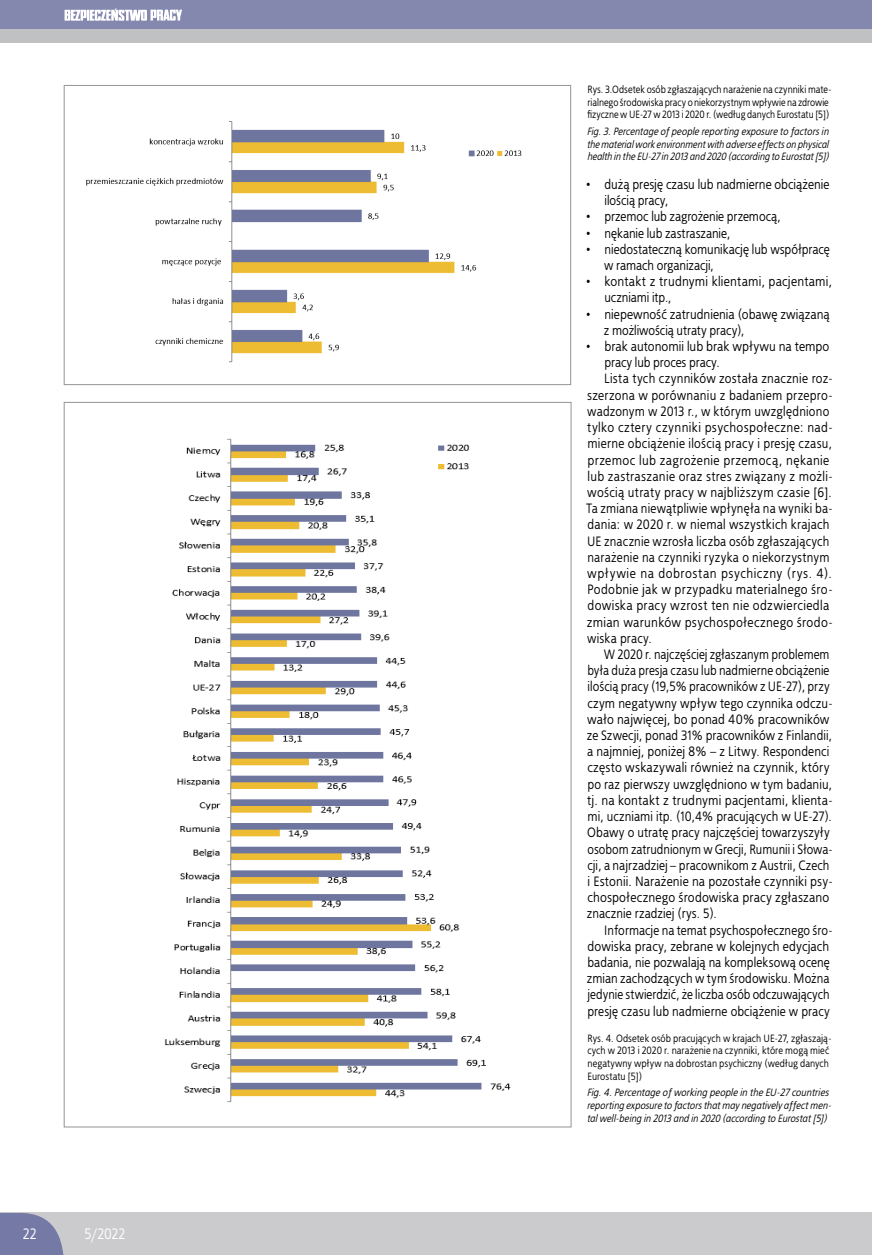
<style>
.page{position:relative;width:872px;height:1255px;background:#fff}
.page>*{position:absolute;margin:0;border:0;box-sizing:border-box;transform-origin:0 0}
.t1{font:15px "Bureau TTEFN";letter-spacing:.005em;color:#fff}
.t2{font:13.5px/16.2px "Bureau TTEFN";letter-spacing:.02em;color:#000}
.t3{font:13.5px "Bureau TTEFN";letter-spacing:.05em;color:#000}
.t4{font:10.5px/12.6px "Bureau TTEFN";letter-spacing:.01em;color:#000}
.t5{font:italic 10.5px/12.6px "Bureau TTEFN";letter-spacing:.01em;color:#000;text-align:justify}
</style>
<div class="page">
<div style="left:0;top:1211px;width:872px;height:43px;background:#cbcbcd"></div>
<div style="left:0;top:0;width:872px;height:43px;background:#c0c1c3"></div>
<div style="left:0;top:0;width:872px;height:29px;background:#8488af"></div>
<svg style="left:0;top:1211px;width:63px;height:43px;background:#8489ad"></svg>
<svg style="left:65px;top:9px;width:117px;height:12px"></svg>
<img style="left:86px;top:121px;width:436px;height:242px">
<div style="left:64px;top:85px;width:507px;height:300px;border:1px solid #929496"></div>
<img style="left:164px;top:438px;width:347px;height:665px">
<p class="t1" style="left:23px;top:1222px;width:15px">22</p>
<p class="t1" style="left:84px;top:1223px;width:42px">5/2022</p>
<p class="t4" style="left:587px;top:83px;width:246px">Rys. 3.Odsetek osób zgłaszających narażenie na czynniki mate&shy;rialnego środowiska pracy o niekorzystnym wpływie na zdrowie fizyczne w UE-27 w 2013 i 2020 r. (według danych Eurostatu [5])</p>
<p class="t5" style="left:586px;top:125px;width:244px">Fig. 3. Percentage of people reporting exposure to factors in the material work environment with adverse effects on physical health in the EU-27 in 2013 and 2020 (according to Eurostat [5])</p>
<p class="t2" style="left:604px;top:176px;width:226px;text-indent:-18px">• dużą presję czasu lub nadmierne obciążenie ilością pracy,</p>
<p class="t2" style="left:586px;top:208px;width:196px">• przemoc lub zagrożenie przemocą,</p>
<p class="t2" style="left:586px;top:224px;width:145px">• nękanie lub zastraszanie,</p>
<p class="t2" style="left:604px;top:240px;width:227px;text-indent:-18px">• niedostateczną komunikację lub współpracę w ramach organizacji,</p>
<p class="t2" style="left:604px;top:273px;width:229px;text-indent:-18px">• kontakt z trudnymi klientami, pacjentami, uczniami itp.,</p>
<p class="t2" style="left:604px;top:305px;width:227px;text-indent:-18px">• niepewność zatrudnienia (obawę związaną z możliwością utraty pracy),</p>
<p class="t2" style="left:586px;top:338px;width:244px">• brak autonomii lub brak wpływu na tempo</p>
<p class="t2" style="left:604px;top:354px;width:117px">pracy lub proces pracy.</p>
<p class="t2" style="left:604px;top:370px;width:230px">Lista tych czynników została znacznie roz-</p>
<p class="t2" style="left:587px;top:386px;width:247px">szerzona w porównaniu z badaniem przepro-</p>
<p class="t2" style="left:587px;top:402px;width:243px">wadzonym w 2013 r., w którym uwzględniono</p>
<p class="t2" style="left:587px;top:419px;width:247px">tylko cztery czynniki psychospołeczne: nad-</p>
<p class="t2" style="left:587px;top:435px;width:246px">mierne obciążenie ilością pracy i presję czasu,</p>
<p class="t2" style="left:587px;top:451px;width:243px">przemoc lub zagrożenie przemocą, nękanie</p>
<p class="t2" style="left:587px;top:467px;width:247px">lub zastraszanie oraz stres związany z możli-</p>
<p class="t2" style="left:587px;top:483px;width:246px">wością utraty pracy w najbliższym czasie [6].</p>
<p class="t2" style="left:586px;top:500px;width:248px">Ta zmiana niewątpliwie wpłynęła na wyniki ba-</p>
<p class="t2" style="left:587px;top:516px;width:243px">dania: w 2020 r. w niemal wszystkich krajach</p>
<p class="t2" style="left:587px;top:532px;width:244px">UE znacznie wzrosła liczba osób zgłaszających</p>
<p class="t2" style="left:587px;top:548px;width:243px">narażenie na czynniki ryzyka o niekorzystnym</p>
<p class="t3" style="left:587px;top:564px;width:246px">wpływie na dobrostan psychiczny (rys. 4).</p>
<p class="t2" style="left:587px;top:581px;width:247px">Podobnie jak w przypadku materialnego śro-</p>
<p class="t2" style="left:587px;top:597px;width:243px">dowiska pracy wzrost ten nie odzwierciedla</p>
<p class="t2" style="left:587px;top:613px;width:248px">zmian warunków psychospołecznego środo-</p>
<p class="t2" style="left:587px;top:629px;width:66px">wiska pracy.</p>
<p class="t2" style="left:604px;top:645px;width:227px">W 2020 r. najczęściej zgłaszanym problemem</p>
<p class="t2" style="left:587px;top:662px;width:243px">była duża presja czasu lub nadmierne obciążenie</p>
<p class="t2" style="left:587px;top:678px;width:244px">ilością pracy (19,5% pracowników z UE-27), przy</p>
<p class="t2" style="left:587px;top:694px;width:247px">czym negatywny wpływ tego czynnika odczu-</p>
<p class="t2" style="left:587px;top:710px;width:243px">wało najwięcej, bo ponad 40% pracowników</p>
<p class="t2" style="left:587px;top:726px;width:246px">ze Szwecji, ponad 31% pracowników z Finlandii,</p>
<p class="t2" style="left:587px;top:743px;width:243px">a najmniej, poniżej 8% – z Litwy. Respondenci</p>
<p class="t2" style="left:587px;top:759px;width:244px">często wskazywali również na czynnik, który</p>
<p class="t2" style="left:587px;top:775px;width:246px">po raz pierwszy uwzględniono w tym badaniu,</p>
<p class="t2" style="left:587px;top:791px;width:247px">tj. na kontakt z trudnymi pacjentami, klienta-</p>
<p class="t2" style="left:587px;top:807px;width:246px">mi, uczniami itp. (10,4% pracujących w UE-27).</p>
<p class="t2" style="left:587px;top:824px;width:244px">Obawy o utratę pracy najczęściej towarzyszyły</p>
<p class="t2" style="left:587px;top:840px;width:247px">osobom zatrudnionym w Grecji, Rumunii i Słowa-</p>
<p class="t2" style="left:587px;top:856px;width:243px">cji, a najrzadziej – pracownikom z Austrii, Czech</p>
<p class="t2" style="left:587px;top:872px;width:247px">i Estonii. Narażenie na pozostałe czynniki psy-</p>
<p class="t2" style="left:587px;top:888px;width:243px">chospołecznego środowiska pracy zgłaszano</p>
<p class="t2" style="left:587px;top:905px;width:131px">znacznie rzadziej (rys. 5).</p>
<p class="t2" style="left:604px;top:921px;width:230px">Informacje na temat psychospołecznego śro-</p>
<p class="t2" style="left:587px;top:937px;width:243px">dowiska pracy, zebrane w kolejnych edycjach</p>
<p class="t2" style="left:587px;top:953px;width:244px">badania, nie pozwalają na kompleksową ocenę</p>
<p class="t2" style="left:587px;top:969px;width:244px">zmian zachodzących w tym środowisku. Można</p>
<p class="t2" style="left:587px;top:986px;width:243px">jedynie stwierdzić, że liczba osób odczuwających</p>
<p class="t2" style="left:587px;top:1002px;width:244px">presję czasu lub nadmierne obciążenie w pracy</p>
<p class="t4" style="left:587px;top:1031px;width:246px">Rys. 4. Odsetek osób pracujących w krajach UE-27, zgłaszają&shy;cych w 2013 i 2020 r. narażenie na czynniki, które mogą mieć negatywny wpływ na dobrostan psychiczny (według danych Eurostatu [5])</p>
<p class="t5" style="left:586px;top:1086px;width:246px;text-align:left">Fig. 4. Percentage of working people in the EU-27 countries reporting exposure to factors that may negatively affect men&shy;tal well-being in 2013 and in 2020 (according to Eurostat [5])</p>
</div>
